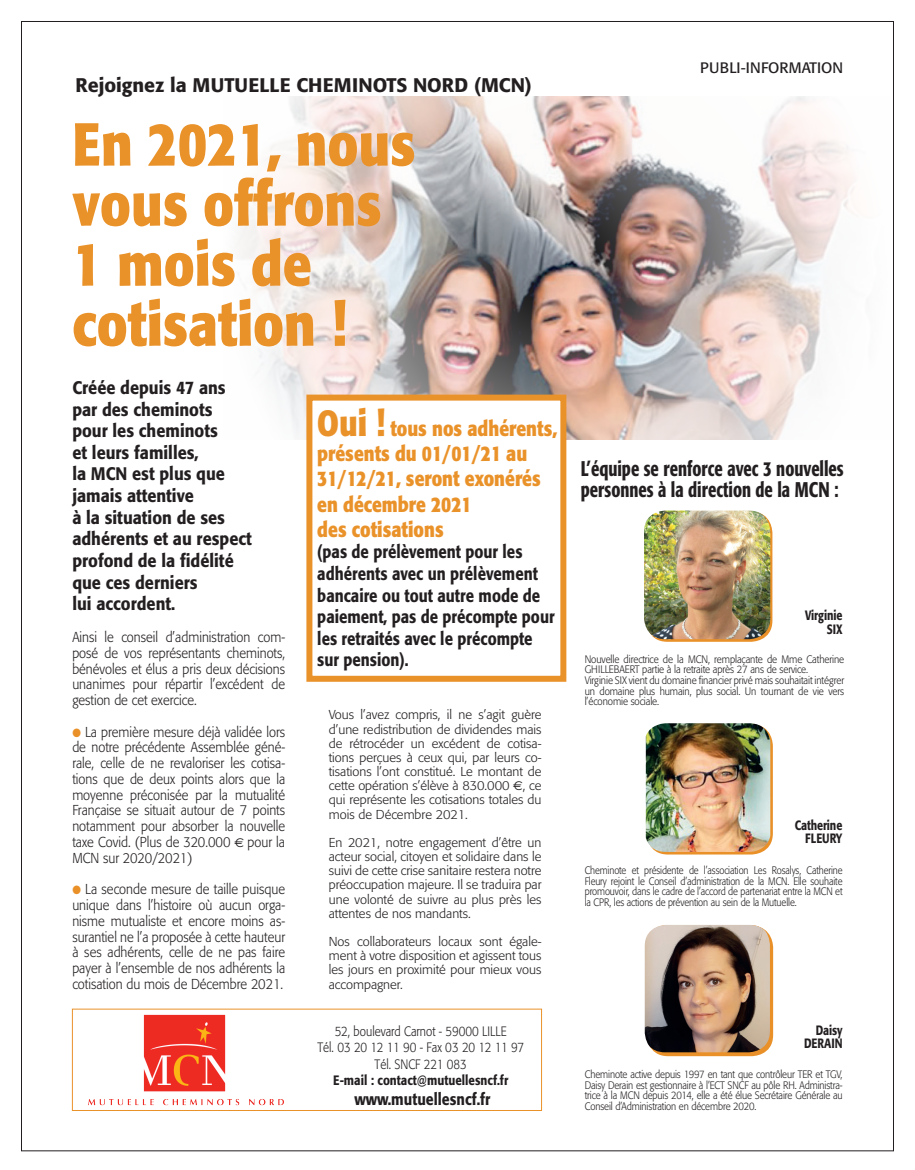
<style>
.page{position:relative;width:915px;height:1170px;background:#fff}
.page>*{position:absolute;margin:0;border:0;box-sizing:border-box;transform-origin:0 0}
.t1{font:700 60px/60px "Formata";color:#ea922a;scale:.85 1}
.t2{font:700 21px/25.2px "Formata";color:#ea922a;scale:.83 1}
.t3{font:500 condensed 21px/21px "Formata";color:#231f20;scale:.86 1}
.t4{font:500 19.5px "Formata";color:#231f20}
.t5{font:500 18px/21.6px "Formata";color:#231f20;scale:.9 1}
.t6{font:500 18px/21.6px "Formata";color:#231f20;scale:.83 1}
.t7{font:500 16.5px "Formata";color:#231f20;scale:.85 1}
.t8{font:15px "Formata";color:#231f20}
.t9{font:300 14.25px/15.8px "Formata";color:#231f20;text-align:justify;scale:.9 1}
.t10{font:300 13.5px "Formata";color:#231f20;scale:.85 1}
.t11{font:500 13.5px "Formata";color:#231f20;scale:.85 1}
.t12{font:300 13.5px "Formata";letter-spacing:-.02em;color:#231f20;scale:.85 1}
.t13{font:500 13.35px/13.5px "Formata";letter-spacing:-.01em;color:#231f20;text-align:right;scale:.8 1}
.t14{font:300 12.75px/14.1px "Formata";color:#231f20;text-align:justify}
.t15{font:300 10.65px/10.6px "Formata";letter-spacing:-.01em;color:#231f20;scale:.9 1}
.t16{font:300 10.65px/10.6px "Formata";letter-spacing:-.01em;color:#231f20;text-align:justify;scale:.86 1}
.t17{font:300 10.65px/10.6px "Formata";letter-spacing:-.01em;color:#231f20;text-align:justify;scale:.88 1}
.s1{color:#e99128}
.s2{font-family:"Euro Sans";font-weight:400;font-size:12.75px}
.s3{font-size:36px}
.s4{font-family:"Euro Sans";font-weight:400}
</style>
<div class="page">
<img style="left:239px;top:97px;width:616px;height:342px">
<div style="left:306px;top:394px;width:260px;height:287px;background:#fff;border:6px solid #ea922a"></div>
<img style="left:85px;top:1014px;width:206px;height:97px">
<svg style="left:646px;top:511px;width:126px;height:130px"></svg>
<img style="left:644px;top:510px;width:126px;height:129px">
<svg style="left:646px;top:724px;width:126px;height:130px"></svg>
<img style="left:645px;top:723px;width:125px;height:128px">
<svg style="left:646px;top:925px;width:126px;height:131px"></svg>
<img style="left:644px;top:925px;width:125px;height:127px">
<p class="t4" style="left:75px;top:73px;width:457px">Rejoignez la MUTUELLE CHEMINOTS NORD (MCN)</p>
<p class="t1" style="left:72px;top:114px;width:405px">En 2021, nous</p>
<p class="t1" style="left:72px;top:174px;width:365px">vous offrons</p>
<p class="t1" style="left:72px;top:234px;width:324px">1 mois de cotisation !</p>
<p class="t5" style="left:72px;top:377px;width:172px">Créée depuis 47 ans</p>
<p class="t5" style="left:72px;top:398px;width:157px">par des cheminots</p>
<p class="t5" style="left:72px;top:420px;width:163px">pour les cheminots</p>
<p class="t5" style="left:72px;top:441px;width:142px">et leurs familles,</p>
<p class="t5" style="left:72px;top:463px;width:171px">la MCN est plus que</p>
<p class="t5" style="left:72px;top:485px;width:136px">jamais attentive</p>
<p class="t5" style="left:72px;top:506px;width:171px">à la situation de ses</p>
<p class="t5" style="left:72px;top:528px;width:201px">adhérents et au respect profond de la fidélité</p>
<p class="t5" style="left:72px;top:571px;width:141px">que ces derniers</p>
<p class="t5" style="left:72px;top:593px;width:116px">lui accordent.</p>
<p class="t9" style="left:72px;top:629px;width:238px">Ainsi le conseil d’administration com&shy;posé de vos représentants cheminots, bénévoles et élus a pris deux décisions unanimes pour répartir l’excédent de gestion de cet exercice.</p>
<p class="t9" style="left:72px;top:723px;width:238px"><span class="s1">●</span> La première mesure déjà validée lors de notre précédente Assemblée géné&shy;rale, celle de ne revaloriser les cotisa&shy;tions que de deux points alors que la moyenne préconisée par la mutualité Française se situait autour de 7 points notamment pour absorber la nouvelle taxe Covid. (Plus de 320.000 <span class="s2">e</span> pour la MCN sur 2020/2021)</p>
<p class="t9" style="left:72px;top:881px;width:238px"><span class="s1">●</span> La seconde mesure de taille puisque unique dans l’histoire où aucun orga&shy;nisme mutualiste et encore moins as&shy;surantiel ne l’a proposée à cette hauteur à ses adhérents, celle de ne pas faire payer à l’ensemble de nos adhérents la cotisation du mois de Décembre 2021.</p>
<p class="t2" style="left:317px;top:415px;width:290px"><span class="s3">Oui !</span> tous nos adhérents,</p>
<p class="t2" style="left:317px;top:441px;width:271px">présents du 01/01/21 au<br>31/12/21, seront exonérés en décembre 2021</p>
<p class="t2" style="left:317px;top:516px;width:154px">des cotisations</p>
<p class="t6" style="left:317px;top:541px;width:287px">(pas de prélèvement pour les adhérents avec un prélèvement bancaire ou tout autre mode de paiement, pas de précompte pour les retraités avec le précompte sur pension).</p>
<p class="t14" style="left:328px;top:708px;width:214px">Vous l’avez compris, il ne s’agit guère d’une redistribution de dividendes mais de rétrocéder un excédent de cotisa&shy;tions perçues à ceux qui, par leurs co&shy;tisations l’ont constitué. Le montant de cette opération s’élève à 830.000 <span class="s4">e</span>, ce qui représente les cotisations totales du mois de Décembre 2021.</p>
<p class="t14" style="left:328px;top:835px;width:214px">En 2021, notre engagement d’être un acteur social, citoyen et solidaire dans le suivi de cette crise sanitaire restera notre préoccupation majeure. Il se traduira par une volonté de suivre au plus près les attentes de nos mandants.</p>
<p class="t14" style="left:328px;top:934px;width:214px">Nos collaborateurs locaux sont égale&shy;ment à votre disposition et agissent tous les jours en proximité pour mieux vous accompagner.</p>
<p class="t10" style="left:334px;top:1022px;width:204px">52, boulevard Carnot - 59000 LILLE</p>
<p class="t12" style="left:317px;top:1039px;width:244px">Tél. 03 20 12 11 90 - Fax 03 20 12 11 97</p>
<p class="t10" style="left:374px;top:1055px;width:110px">Tél. SNCF 221 083</p>
<p class="t11" style="left:333px;top:1071px;width:207px">E-mail : contact@mutuellesncf.fr</p>
<p class="t7" style="left:354px;top:1088px;width:161px">www.mutuellesncf.fr</p>
<p class="t8" style="left:699px;top:58px;width:144px">PUBLI-INFORMATION</p>
<p class="t3" style="left:580px;top:457px;width:307px">L’équipe se renforce avec 3 nouvelles personnes à la direction de la MCN :</p>
<p class="t13" style="left:805px;top:608px;width:48px">Virginie</p>
<p class="t13" style="left:826px;top:622px;width:21px">SIX</p>
<p class="t15" style="left:584px;top:653px;width:290px">Nouvelle directrice de la MCN, remplaçante de Mme Catherine<br>GHILLEBAERT partie à la retraite après 27 ans de service.</p>
<p class="t15" style="left:584px;top:675px;width:290px;text-align:justify">Virginie SIX vient du domaine financier privé mais souhaitait intégrer un domaine plus humain, plus social. Un tournant de vie vers l’économie sociale.</p>
<p class="t13" style="left:794px;top:818px;width:61px">Catherine<br>FLEURY</p>
<p class="t16" style="left:584px;top:864px;width:301px">Cheminote et présidente de l’association Les Rosalys, Catherine Fleury rejoint le Conseil d’administration de la MCN. Elle souhaite promouvoir, dans le cadre de l’accord de partenariat entre la MCN et la CPR, les actions de prévention au sein de la Mutuelle.</p>
<p class="t13" style="left:803px;top:1023px;width:50px">Daisy<br>DERAIN</p>
<p class="t17" style="left:584px;top:1068px;width:294px">Cheminote active depuis 1997 en tant que contrôleur TER et TGV, Daisy Derain est gestionnaire à l’ECT SNCF au pôle RH. Administra&shy;trice à la MCN depuis 2014, elle a été élue Secrétaire Générale au Conseil d’Administration en décembre 2020.</p>
</div>
